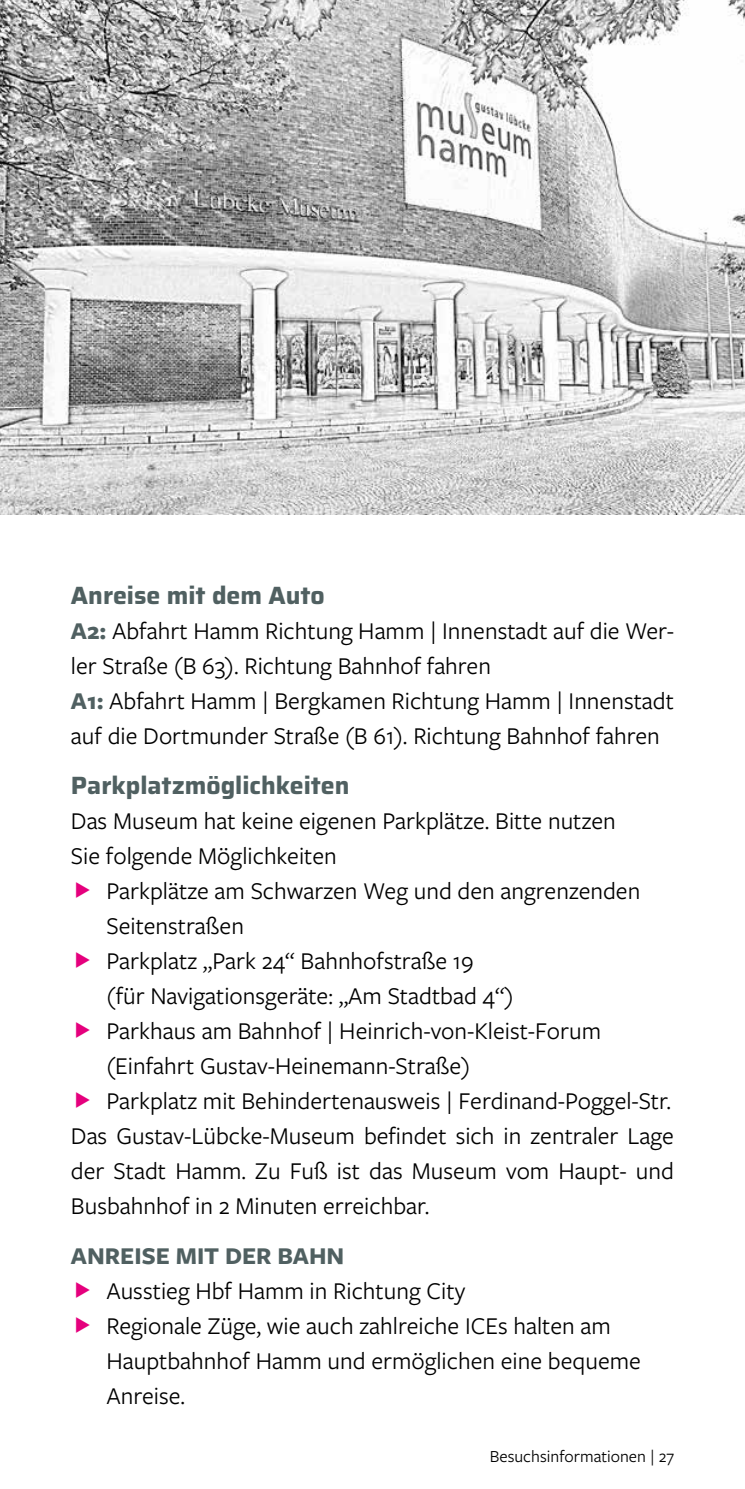
<style>
.page{position:relative;width:745px;height:1489px;background:#fff}
.page>*{position:absolute;margin:0;border:0;box-sizing:border-box;transform-origin:0 0}
.t1{font:25px/35px "Freight Sans Pro";color:#000}
.t2{font:700 25px "Saira";color:#506061}
.t3{font:700 25px "Freight Sans Pro";color:#506061}
.t4{font:17.5px "Freight Sans Pro";color:#000}
.s1{font-weight:700;color:#506061}
</style>
<div class="page">
<img style="left:0;top:0;width:744px;height:514px">
<p class="t2" style="left:71px;top:575px;width:255px">Anreise mit dem Auto</p>
<p class="t1" style="left:71px;top:612px;width:604px"><span class="s1">A2:</span> Abfahrt Hamm Richtung Hamm | Innenstadt auf die Wer&shy;ler Straße (B 63). Richtung Bahnhof fahren<br><span class="s1">A1:</span> Abfahrt Hamm | Bergkamen Richtung Hamm | Innenstadt auf die Dortmunder Straße (B 61). Richtung Bahnhof fahren</p>
<p class="t2" style="left:71px;top:765px;width:280px">Parkplatzmöglichkeiten</p>
<p class="t1" style="left:71px;top:802px;width:546px">Das Museum hat keine eigenen Parkplätze. Bitte nutzen<br>Sie folgende Möglichkeiten</p>
<p class="t1" style="left:106px;top:872px;width:535px">Parkplätze am Schwarzen Weg und den angrenzenden</p>
<p class="t1" style="left:106px;top:907px;width:139px">Seitenstraßen</p>
<p class="t1" style="left:106px;top:942px;width:368px">Parkplatz „Park 24“ Bahnhofstraße 19</p>
<p class="t1" style="left:106px;top:977px;width:408px">(für Navigationsgeräte: „Am Stadtbad 4“)</p>
<p class="t1" style="left:106px;top:1012px;width:496px">Parkhaus am Bahnhof | Heinrich-von-Kleist-Forum</p>
<p class="t1" style="left:106px;top:1047px;width:365px">(Einfahrt Gustav-Heinemann-Straße)</p>
<p class="t1" style="left:106px;top:1082px;width:566px">Parkplatz mit Behindertenausweis | Ferdinand-Poggel-Str.</p>
<p class="t1" style="left:71px;top:1117px;width:604px">Das Gustav-Lübcke-Museum befindet sich in zentraler Lage</p>
<p class="t1" style="left:71px;top:1152px;width:604px">der Stadt Hamm. Zu Fuß ist das Museum vom Haupt- und</p>
<p class="t1" style="left:71px;top:1187px;width:359px">Busbahnhof in 2 Minuten erreichbar.</p>
<p class="t3" style="left:71px;top:1238px;width:275px">ANREISE MIT DER BAHN</p>
<p class="t1" style="left:106px;top:1272px;width:535px">Ausstieg Hbf Hamm in Richtung City<br>Regionale Züge, wie auch zahlreiche ICEs halten am Hauptbahnhof Hamm und ermöglichen eine bequeme Anreise.</p>
<p class="t4" style="left:489px;top:1444px;width:185px">Besuchsinformationen | 27</p>
</div>
